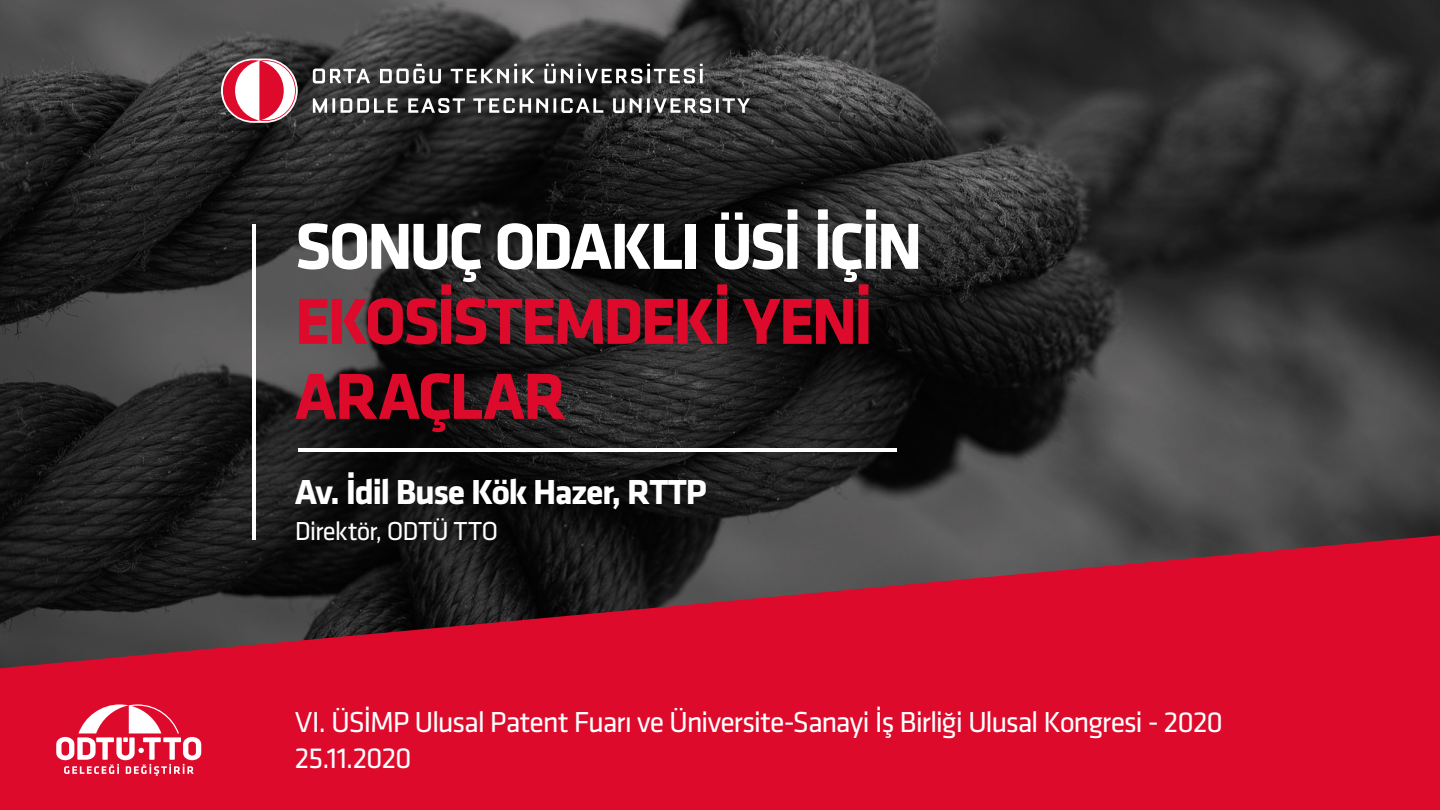
<style>
.page{position:relative;width:1440px;height:810px;background:#fff}
.page>*{position:absolute;margin:0;border:0;box-sizing:border-box;transform-origin:0 0}
.Varsay_lan{font:700 67.5px/75px "Klavika";letter-spacing:-.045em;color:#de0a2c}
.t1{font:700 36px "Klavika";letter-spacing:-.045em;color:#fff}
.Varsay_lan-2{font:30px "Klavika";letter-spacing:-.04em;color:#fff}
.Varsay_lan-3{font:27px "Klavika";letter-spacing:-.03em;color:#fff}
.s1{color:#fff}
</style>
<div class="page">
<img style="left:0;top:0;width:1440px;height:535px">
<hr style="left:252px;top:224px;width:4px;height:316px;background:#fff">
<hr style="left:298px;top:449px;width:599px;height:3px;background:#fff">
<svg style="left:313px;top:98px;width:437px;height:15px"></svg>
<svg style="left:313px;top:64px;width:390px;height:19px"></svg>
<svg style="left:221px;top:58px;width:77px;height:65px"></svg>
<svg style="left:0;top:535px;width:1440px;height:275px;fill:#de0a2c"></svg>
<svg style="left:56px;top:704px;width:145px;height:72px"></svg>
<p class="Varsay_lan" style="left:295px;top:206px;width:629px"><span class="s1">SONUÇ ODAKLI ÜSİ İÇİN<br></span>EKOSİSTEMDEKİ YENİ<br>ARAÇLAR</p>
<p class="t1" style="left:295px;top:466px;width:414px">Av. İdil Buse Kök Hazer, RTTP</p>
<p class="Varsay_lan-3" style="left:295px;top:513px;width:205px">Direktör, ODTÜ TTO</p>
<p class="Varsay_lan-2" style="left:295px;top:702px;width:930px">VI. ÜSİMP Ulusal Patent Fuarı ve Üniversite-Sanayi İş Birliği Ulusal Kongresi - 2020</p>
<p class="Varsay_lan-2" style="left:295px;top:738px;width:119px">25.11.2020</p>
</div>
